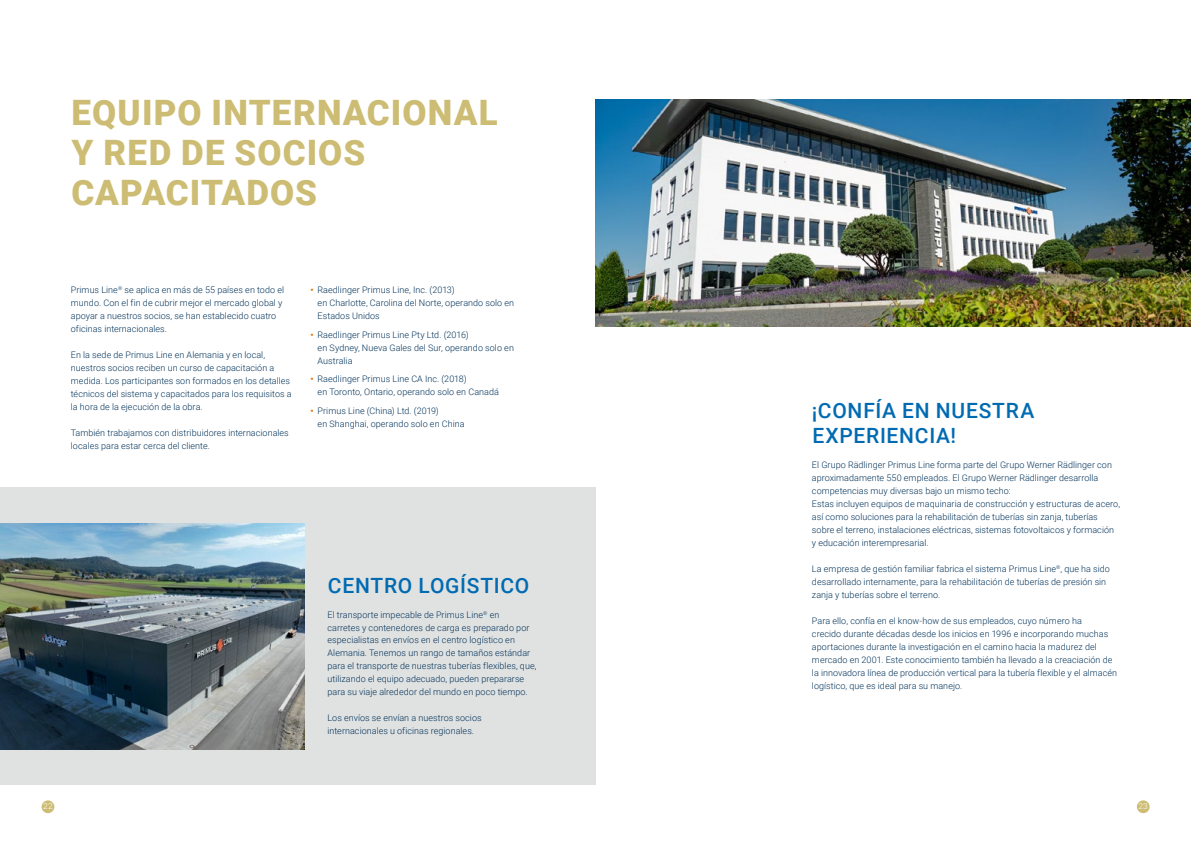
<style>
.page{position:relative;width:1191px;height:842px;background:#fff}
.page>*{position:absolute;margin:0;border:0;box-sizing:border-box;transform-origin:0 0}
.t1{font:900 35px/40px "Roboto";letter-spacing:.03em;color:#cdbd74}
.t2{font:500 21px/25px "Roboto";letter-spacing:.035em;color:#006bb2}
.t3{font:300 9px/13px "Roboto";letter-spacing:.005em;color:#003259}
.t4{font:300 8.4px "Roboto";color:#fff}
.s1{font-family:"Arial";font-weight:400;color:#ee7602}
</style>
<div class="page">
<div style="left:0;top:488px;width:595px;height:297px;background:#e0e1e1"></div>
<img style="left:0;top:523px;width:305px;height:227px">
<img style="left:595px;top:99px;width:596px;height:227px">
<div style="left:42px;top:800px;width:12px;height:13px;background:#cdbd74;border-radius:50%"></div>
<div style="left:1136px;top:800px;width:13px;height:13px;background:#cdbd74;border-radius:50%"></div>
<h1 class="t1" style="left:71px;top:92px;width:428px">EQUIPO INTERNACIONAL<br>Y RED DE SOCIOS<br>CAPACITADOS</h1>
<p class="t3" style="left:71px;top:283px;width:215px">Primus Line<sup>®</sup> se aplica en más de 55 países en todo el mundo. Con el fin de cubrir mejor el mercado global y apoyar a nuestros socios, se han establecido cuatro oficinas internacionales.</p>
<p class="t3" style="left:71px;top:348px;width:222px">En la sede de Primus Line en Alemania y en local, nuestros socios reciben un curso de capacitación a medida. Los participantes son formados en los detalles técnicos del sistema y capacitados para los requisitos a la hora de la ejecución de la obra.</p>
<p class="t3" style="left:71px;top:426px;width:219px">También trabajamos con distribuidores internacionales locales para estar cerca del cliente.</p>
<p class="t3" style="left:317px;top:283px;width:198px;text-indent:-7px"><span class="s1">•</span> Raedlinger Primus Line, Inc. (2013)<br>en Charlotte, Carolina del Norte, operando solo en<br>Estados Unidos</p>
<p class="t3" style="left:317px;top:328px;width:198px;text-indent:-7px"><span class="s1">•</span> Raedlinger Primus Line Pty Ltd. (2016)<br>en Sydney, Nueva Gales del Sur, operando solo en<br>Australia</p>
<p class="t3" style="left:317px;top:372px;width:183px;text-indent:-7px"><span class="s1">•</span> Raedlinger Primus Line CA Inc. (2018)<br>en Toronto, Ontario, operando solo en Canadá</p>
<p class="t3" style="left:317px;top:404px;width:148px;text-indent:-7px"><span class="s1">•</span> Primus Line (China) Ltd. (2019)<br>en Shanghai, operando solo en China</p>
<h2 class="t2" style="left:812px;top:397px;width:224px">¡CONFÍA EN NUESTRA<br>EXPERIENCIA!</h2>
<p class="t3" style="left:812px;top:458px;width:310px">El Grupo Rädlinger Primus Line forma parte del Grupo Werner Rädlinger con aproximadamente 550 empleados. El Grupo Werner Rädlinger desarrolla competencias muy diversas bajo un mismo techo:<br>Estas incluyen equipos de maquinaria de construcción y estructuras de acero, así como soluciones para la rehabilitación de tuberías sin zanja, tuberías sobre el terreno, instalaciones eléctricas, sistemas fotovoltaicos y formación y educación interempresarial.</p>
<p class="t3" style="left:812px;top:562px;width:299px">La empresa de gestión familiar fabrica el sistema Primus Line<sup>®</sup>, que ha sido desarrollado internamente, para la rehabilitación de tuberías de presión sin zanja y tuberías sobre el terreno.</p>
<p class="t3" style="left:812px;top:614px;width:307px">Para ello, confía en el know-how de sus empleados, cuyo número ha<br>crecido durante décadas desde los inicios en 1996 e incorporando muchas aportaciones durante la investigación en el camino hacia la madurez del mercado en 2001. Este conocimiento también ha llevado a la creaciación de la innovadora línea de producción vertical para la tubería flexible y el almacén logístico, que es ideal para su manejo.</p>
<h2 class="t2" style="left:328px;top:572px;width:203px">CENTRO LOGÍSTICO</h2>
<p class="t3" style="left:327px;top:607px;width:210px">El transporte impecable de Primus Line<sup>®</sup> en<br>carretes y contenedores de carga es preparado por especialistas en envíos en el centro logístico en Alemania. Tenemos un rango de tamaños estándar para el transporte de nuestras tuberías flexibles, que, utilizando el equipo adecuado, pueden prepararse para su viaje alrededor del mundo en poco tiempo.</p>
<p class="t3" style="left:327px;top:711px;width:156px">Los envíos se envían a nuestros socios internacionales u oficinas regionales.</p>
<p class="t4" style="left:43px;top:800px;width:11px">22</p>
<p class="t4" style="left:1138px;top:800px;width:11px">23</p>
</div>
